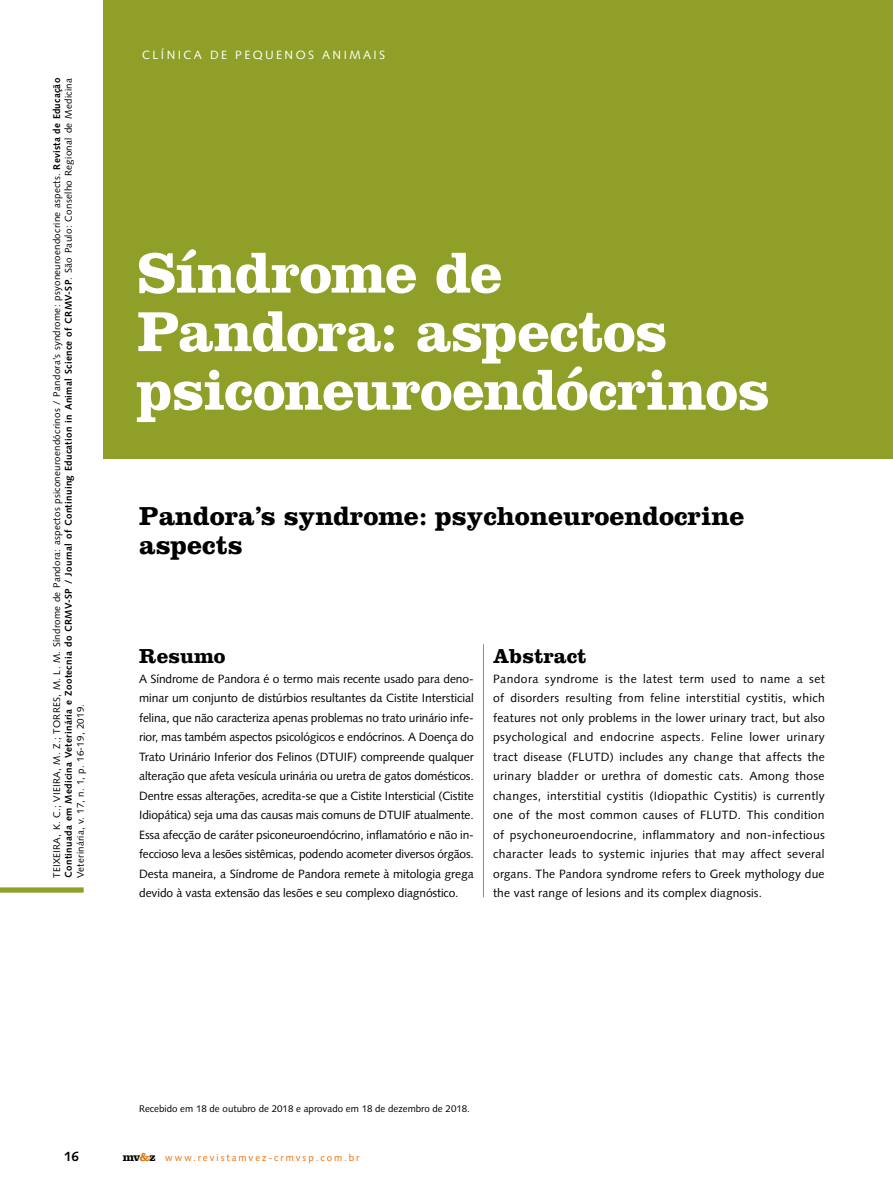
<style>
.page{position:relative;width:893px;height:1191px;background:#fff}
.page>*{position:absolute;margin:0;border:0;box-sizing:border-box;transform-origin:0 0}
.t1{font:700 58.5px/58.5px "Clarendon LT Std";letter-spacing:-.015em;color:#fff}
.t2{font:700 27px/29.2px "Clarendon LT Std";color:#000}
.t3{font:700 21px "Clarendon LT Std";color:#000}
.t4{font:700 13.5px "Syntax LT Std";color:#000}
.t5{font:12px/19.5px "Syntax LT Std";color:#000;text-align:justify}
.t6{font:12px "Syntax LT Std";letter-spacing:.2em;color:#fff}
.t7{font:9.75px/11.7px "Syntax LT Std";color:#000;text-align:justify}
.t8{font:9.75px "Syntax LT Std";letter-spacing:.2em;color:#ee710c}
.s1{font-weight:700}
.s2{font-family:"Clarendon LT Std";font-weight:700;font-size:12px;color:#000}
.s3{font-family:"Clarendon LT Std";font-weight:700;font-size:12px;color:#d97b14}
</style>
<div class="page">
<div style="left:103px;top:0;width:790px;height:458px;background:#909f28"></div>
<hr style="left:483px;top:644px;width:1px;height:253px;background:#909f28">
<div style="left:0;top:887px;width:84px;height:5px;background:#909f28"></div>
<p class="t7" style="left:51px;top:878px;width:801px;rotate:-90deg">TEIXEIRA, K. C.; VIEIRA, M. Z.; TORRES, M. L. M. Síndrome de Pandora: aspectos psiconeuroendócrinos / Pandora’s syndrome: psyoneuroendocrine aspects. <span class="s1">Revista de Educação Continuada em Medicina Veterinária e Zootecnia do CRMV-SP / Journal of Continuing Education in Animal Science of CRMV-SP</span>. São Paulo: Conselho Regional de Medicina Veterinária, v. 17, n. 1, p. 16-19, 2019.</p>
<p class="t6" style="left:142px;top:47px;width:245px">CLÍNICA DE PEQUENOS ANIMAIS</p>
<h1 class="t1" style="left:137px;top:243px;width:634px">Síndrome de<br>Pandora: aspectos psiconeuroendócrinos</h1>
<h2 class="t2" style="left:139px;top:501px;width:607px">Pandora’s syndrome: psychoneuroendocrine aspects</h2>
<h3 class="t3" style="left:139px;top:643px;width:88px">Resumo</h3>
<p class="t5" style="left:139px;top:669px;width:336px">A Síndrome de Pandora é o termo mais recente usado para deno&shy;minar um conjunto de distúrbios resultantes da Cistite Intersticial felina, que não caracteriza apenas problemas no trato urinário infe&shy;rior, mas também aspectos psicológicos e endócrinos. A Doença do Trato Urinário Inferior dos Felinos (DTUIF) compreende qualquer alteração que afeta vesícula urinária ou uretra de gatos domésticos.<br>Dentre essas alterações, acredita-se que a Cistite Intersticial (Cistite Idiopática) seja uma das causas mais comuns de DTUIF atualmente.<br>Essa afecção de caráter psiconeuroendócrino, inflamatório e não in&shy;feccioso leva a lesões sistêmicas, podendo acometer diversos órgãos.<br>Desta maneira, a Síndrome de Pandora remete à mitologia grega devido à vasta extensão das lesões e seu complexo diagnóstico.</p>
<h3 class="t3" style="left:493px;top:643px;width:95px">Abstract</h3>
<p class="t5" style="left:493px;top:669px;width:333px">Pandora syndrome is the latest term used to name a set of disorders resulting from feline interstitial cystitis, which features not only problems in the lower urinary tract, but also psychological and endocrine aspects. Feline lower urinary tract disease (FLUTD) includes any change that affects the urinary bladder or urethra of domestic cats. Among those changes, interstitial cystitis (Idiopathic Cystitis) is currently one of the most common causes of FLUTD. This condition of psychoneuroendocrine, inflammatory and non-infectious character leads to systemic injuries that may affect several organs. The Pandora syndrome refers to Greek mythology due the vast range of lesions and its complex diagnosis.</p>
<p class="t7" style="left:139px;top:1102px;width:332px">Recebido em 18 de outubro de 2018 e aprovado em 18 de dezembro de 2018.</p>
<p class="t4" style="left:64px;top:1148px;width:16px">16</p>
<p class="t8" style="left:123px;top:1151px;width:238px"><span class="s2">mv</span><span class="s3">&amp;</span><span class="s2">z</span> www.revistamvez-crmvsp.com.br</p>
</div>
